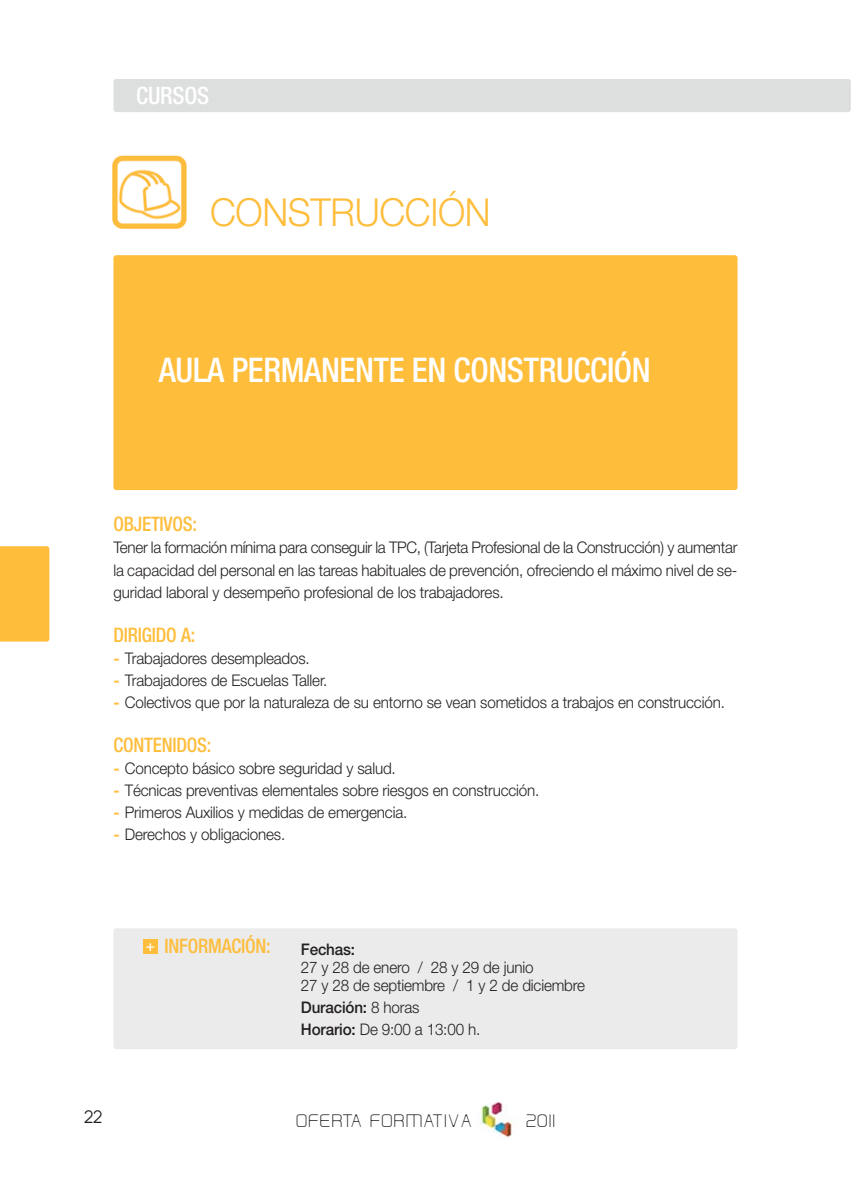
<style>
.page{position:relative;width:851px;height:1191px;background:#fff}
.page>*{position:absolute;margin:0;border:0;box-sizing:border-box;transform-origin:0 0}
.t1{font:300 38.6px "Helvetica Neue";letter-spacing:-.01em;color:#febd3b;scale:.95 1}
.t2{font:500 condensed 34px "Helvetica Neue";letter-spacing:-.01em;color:#fff}
.t3{font:500 condensed 24px "Helvetica Neue";letter-spacing:-.01em;color:#fff}
.t4{font:500 condensed 20px "Helvetica Neue";letter-spacing:-.01em;color:#febd3b;scale:.95 1}
.t5{font:20px "Antipasto";color:#231f20}
.t6{font:19px "Hall Fetica Decompose";color:#231f20}
.t7{font:300 16px/22px "Helvetica Neue";letter-spacing:-.01em;color:#231f20;scale:.95 1}
.t8{font:500 16px "Helvetica Neue";letter-spacing:-.01em;color:#231f20;scale:.95 1}
.t9{font:15.2px "Helvetica TT";color:#fff}
.s1{font-weight:700;color:#febd3b}
.s2{font-weight:500}
</style>
<div class="page">
<div style="left:113px;top:255px;width:624px;height:235px;background:#febd3b;border-radius:3px"></div>
<div style="left:113px;top:79px;width:737px;height:33px;background:#dddede;border-radius:3px"></div>
<div style="left:113px;top:928px;width:624px;height:121px;background:#ebebeb"></div>
<div style="left:143px;top:939px;width:14px;height:14px;background:#febd3b"></div>
<div style="left:0;top:546px;width:49px;height:95px;background:#febd3b"></div>
<img style="left:112px;top:155px;width:74px;height:74px">
<img style="left:476px;top:1101px;width:43px;height:38px;border-radius:50%">
<h3 class="t3" style="left:136px;top:87px;width:74px">CURSOS</h3>
<h1 class="t1" style="left:210px;top:198px;width:297px">CONSTRUCCIÓN</h1>
<h2 class="t2" style="left:159px;top:357px;width:493px">AULA PERMANENTE EN CONSTRUCCIÓN</h2>
<p class="t4" style="left:113px;top:517px;width:90px">OBJETIVOS:</p>
<p class="t7" style="left:113px;top:538px;width:658px;text-align:justify">Tener la formación mínima para conseguir la TPC, (Tarjeta Profesional de la Construcción) y aumentar la capacidad del personal en las tareas habituales de prevención, ofreciendo el máximo nivel de se&shy;guridad laboral y desempeño profesional de los trabajadores.</p>
<p class="t4" style="left:113px;top:627px;width:88px">DIRIGIDO A:</p>
<p class="t7" style="left:113px;top:648px;width:208px"><span class="s1">-</span> Trabajadores desempleados.</p>
<p class="t7" style="left:113px;top:670px;width:227px"><span class="s1">-</span> Trabajadores de Escuelas Taller.</p>
<p class="t7" style="left:113px;top:692px;width:645px"><span class="s1">-</span> Colectivos que por la naturaleza de su entorno se vean sometidos a trabajos en construcción.</p>
<p class="t4" style="left:113px;top:737px;width:105px">CONTENIDOS:</p>
<p class="t7" style="left:113px;top:758px;width:299px"><span class="s1">-</span> Concepto básico sobre seguridad y salud.</p>
<p class="t7" style="left:113px;top:780px;width:450px"><span class="s1">-</span> Técnicas preventivas elementales sobre riesgos en construcción.</p>
<p class="t7" style="left:113px;top:802px;width:311px"><span class="s1">-</span> Primeros Auxilios y medidas de emergencia.</p>
<p class="t7" style="left:113px;top:824px;width:182px"><span class="s1">-</span> Derechos y obligaciones.</p>
<p class="t5" style="left:84px;top:1110px;width:19px">22</p>
<p class="t9" style="left:146px;top:937px;width:10px">+</p>
<p class="t4" style="left:164px;top:939px;width:113px">INFORMACIÓN:</p>
<p class="t8" style="left:301px;top:943px;width:59px">Fechas:</p>
<p class="t7" style="left:301px;top:959px;width:301px;line-height:18px">27 y 28 de enero / 28 y 29 de junio<br>27 y 28 de septiembre / 1 y 2 de diciembre</p>
<p class="t7" style="left:301px;top:997px;width:190px"><span class="s2">Duración:</span> 8 horas<br><span class="s2">Horario:</span> De 9:00 a 13:00 h.</p>
<p class="t6" style="left:295px;top:1109px;width:179px">OFERTA FORMATIVA</p>
<p class="t6" style="left:526px;top:1109px;width:32px">2011</p>
</div>
